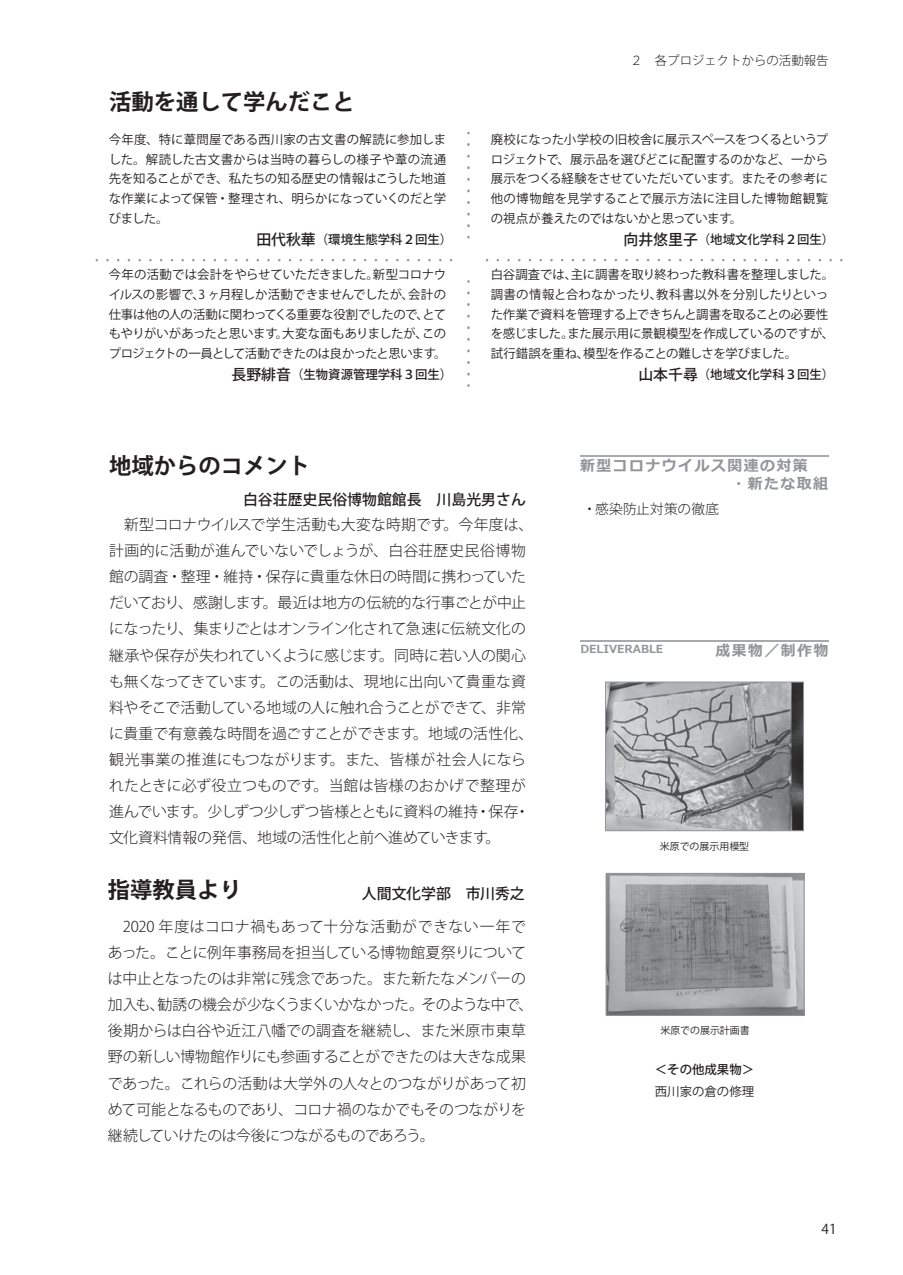
<style>
.page{position:relative;width:903px;height:1275px;background:#fff}
.page>*{position:absolute;margin:0;border:0;box-sizing:border-box;transform-origin:0 0}
.t1{font:700 22.4px "Koz Go Pro";color:#231f20}
.t2{font:300 14.88px/26.1px "Koz Go Pro";letter-spacing:-.015em;color:#231f20}
.t3{font:500 14.88px "Koz Go Pro";color:#231f20}
.t4{font:700 14.88px/18.6px "Meiryo";letter-spacing:.1em;color:#939598}
.t5{font:300 13.65px "Koz Go Pro";letter-spacing:.015em;color:#231f20}
.t6{font:13.65px "Koz Go Pro";color:#231f20}
.t7{font:12.42px/19.8px "Koz Go Pro";letter-spacing:-.02em;color:#231f20;text-align:justify}
.t8{font:500 12.42px "Koz Go Pro";color:#231f20}
.t9{font:300 12.42px "Koz Go Pro";color:#231f20}
.t10{font:12.42px "Koz Go Pro";color:#231f20}
.t11{font:700 11.2px "Meiryo";color:#939598}
.t12{font:9.97px "Koz Go Pro";color:#231f20}
.s1{font-size:14.88px}
</style>
<div class="page">
<hr style="left:580px;top:455px;width:248px;height:2px;background:#a8a9ad">
<img style="left:607px;top:684px;width:195px;height:145px">
<div style="left:605px;top:682px;width:199px;height:149px;border:1px solid #939598"></div>
<hr style="left:580px;top:640px;width:248px;height:2px;background:#a8a9ad">
<img style="left:608px;top:875px;width:194px;height:139px">
<div style="left:606px;top:873px;width:198px;height:143px;border:1px solid #939598"></div>
<svg style="left:107px;top:259px;width:345px;height:2px"></svg>
<svg style="left:498px;top:259px;width:344px;height:2px"></svg>
<svg style="left:467px;top:144px;width:3px;height:94px"></svg>
<svg style="left:467px;top:293px;width:3px;height:93px"></svg>
<h1 class="t1" style="left:109px;top:88px;width:247px">活動を通して学んだこと</h1>
<p class="t7" style="left:109px;top:130px;width:339px">今年度、特に葦問屋である西川家の古文書の解読に参加しました。解読した古文書からは当時の暮らしの様子や葦の流通先を知ることができ、私たちの知る歴史の情報はこうした地道な作業によって保管・整理され、明らかになっていくのだと学びました。</p>
<p class="t8" style="left:256px;top:232px;width:197px"><span class="s1">田代秋華</span>（環境生態学科２回生）</p>
<p class="t7" style="left:109px;top:265px;width:339px">今年の活動では会計をやらせていただきました。新型コロナウイルスの影響で、3 ヶ月程しか活動できませんでしたが、会計の仕事は他の人の活動に関わってくる重要な役割でしたので、とてもやりがいがあったと思います。大変な面もありましたが、このプロジェクトの一員として活動できたのは良かったと思います。</p>
<p class="t8" style="left:231px;top:367px;width:222px"><span class="s1">長野緋音</span>（生物資源管理学科３回生）</p>
<p class="t9" style="left:630px;top:52px;width:200px">２　各プロジェクトからの活動報告</p>
<p class="t7" style="left:491px;top:130px;width:339px">廃校になった小学校の旧校舎に展示スペースをつくるというプロジェクトで、展示品を選びどこに配置するのかなど、一から展示をつくる経験をさせていただいています。またその参考に他の博物館を見学することで展示方法に注目した博物館観覧の視点が養えたのではないかと思っています。</p>
<p class="t8" style="left:623px;top:232px;width:212px"><span class="s1">向井悠里子</span>（地域文化学科２回生）</p>
<p class="t7" style="left:491px;top:265px;width:345px;text-align:left">白谷調査では、主に調書を取り終わった教科書を整理しました。調書の情報と合わなかったり、教科書以外を分別したりといった作業で資料を管理する上できちんと調書を取ることの必要性を感じました。また展示用に景観模型を作成しているのですが、試行錯誤を重ね、模型を作ることの難しさを学びました。</p>
<p class="t8" style="left:638px;top:367px;width:197px"><span class="s1">山本千尋</span>（地域文化学科３回生）</p>
<h1 class="t1" style="left:109px;top:451px;width:202px">地域からのコメント</h1>
<p class="t3" style="left:243px;top:490px;width:284px">白谷荘歴史民俗博物館館長　川島光男さん</p>
<p class="t2" style="left:109px;top:512px;width:426px;text-indent:15px">新型コロナウイルスで学生活動も大変な時期です。今年度は、計画的に活動が進んでいないでしょうが、白谷荘歴史民俗博物館の調査・整理・維持・保存に貴重な休日の時間に携わっていただいており、感謝します。最近は地方の伝統的な行事ごとが中止になったり、集まりごとはオンライン化されて急速に伝統文化の継承や保存が失われていくように感じます。同時に若い人の関心も無くなってきています。この活動は、現地に出向いて貴重な資料やそこで活動している地域の人に触れ合うことができて、非常に貴重で有意義な時間を過ごすことができます。地域の活性化、観光事業の推進にもつながります。また、皆様が社会人になられたときに必ず役立つものです。当館は皆様のおかげで整理が進んでいます。少しずつ少しずつ皆様とともに資料の維持・保存・文化資料情報の発信、地域の活性化と前へ進めていきます。</p>
<h1 class="t1" style="left:108px;top:875px;width:135px">指導教員より</h1>
<p class="t3" style="left:362px;top:884px;width:164px">人間文化学部　市川秀之</p>
<p class="t2" style="left:108px;top:914px;width:427px;text-indent:15px">2020 年度はコロナ禍もあって十分な活動ができない一年であった。ことに例年事務局を担当している博物館夏祭りについては中止となったのは非常に残念であった。また新たなメンバーの加入も、勧誘の機会が少なくうまくいかなかった。そのような中で、後期からは白谷や近江八幡での調査を継続し、また米原市東草野の新しい博物館作りにも参画することができたのは大きな成果であった。これらの活動は大学外の人々とのつながりがあって初めて可能となるものであり、コロナ禍のなかでもそのつながりを継続していけたのは今後につながるものであろう。</p>
<p class="t4" style="left:731px;top:457px;width:98px;text-indent:-151px">新型コロナウイルス関連の対策<br>・新たな取組</p>
<p class="t5" style="left:583px;top:500px;width:138px">・感染防止対策の徹底</p>
<p class="t11" style="left:580px;top:641px;width:84px">DELIVERABLE</p>
<p class="t4" style="left:715px;top:642px;width:115px">成果物／制作物</p>
<p class="t12" style="left:660px;top:839px;width:91px">米原での展示用模型</p>
<p class="t12" style="left:660px;top:1024px;width:91px">米原での展示計画書</p>
<p class="t8" style="left:655px;top:1061px;width:101px">＜その他成果物＞</p>
<p class="t10" style="left:655px;top:1083px;width:101px">西川家の倉の修理</p>
<p class="t6" style="left:821px;top:1220px;width:17px">41</p>
</div>
